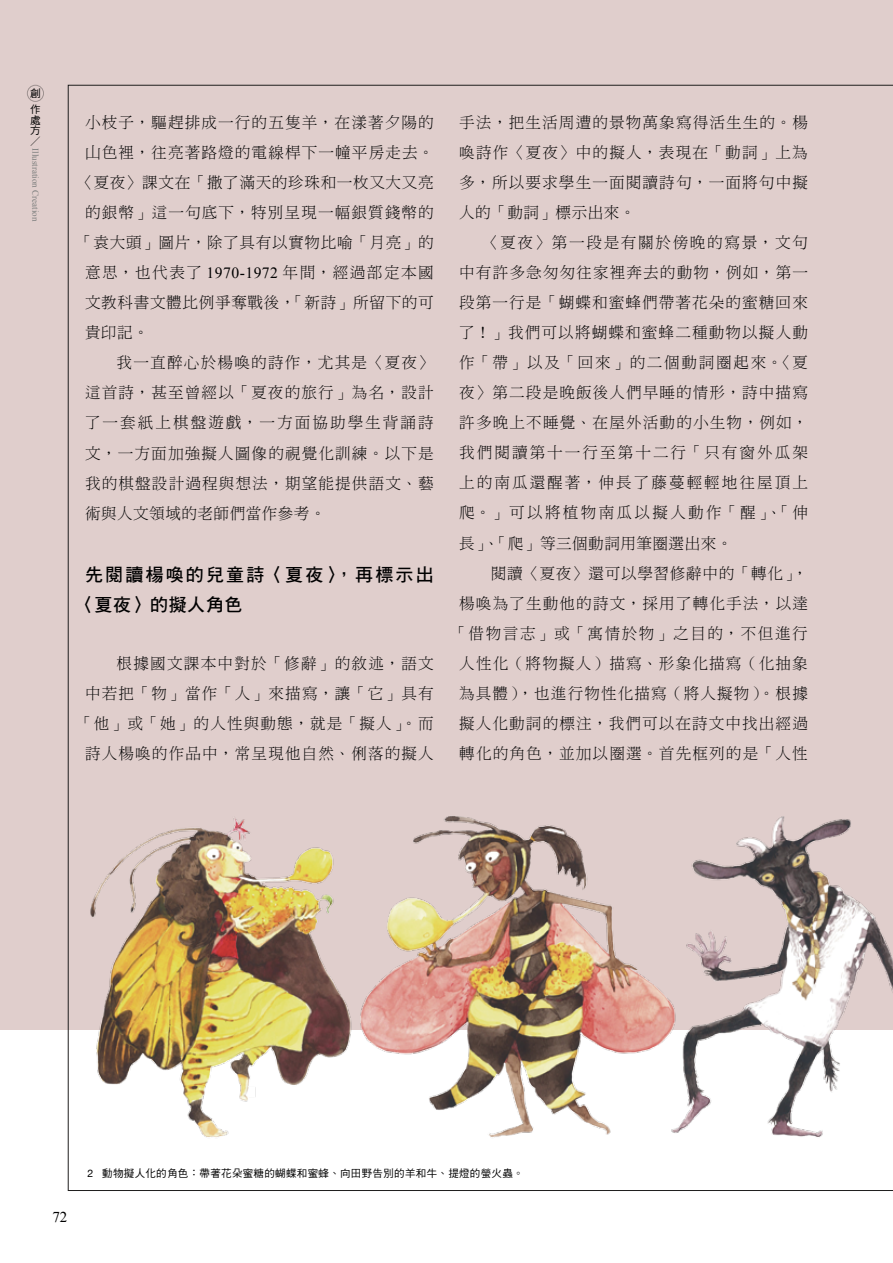
<style>
.page{position:relative;width:893px;height:1263px;background:#fff}
.page>*{position:absolute;margin:0;border:0;box-sizing:border-box;transform-origin:0 0}
.t1{font:18px/30px "DF Hei Std W7";letter-spacing:.12em;color:#000}
.t2{font:15.6px/30px "DF Ming Std W3";letter-spacing:.07em;color:#000;text-align:right}
.t3{font:15.6px "DF Ming Std W3";letter-spacing:.04em;color:#000}
.t4{font:15.6px "DF Ming Std W3";letter-spacing:.095em;color:#000}
.t5{font:15.6px "DF Ming Std W3";letter-spacing:.13em;color:#000}
.t6{font:15.6px "DF Ming Std W3";letter-spacing:.03em;color:#000}
.t7{font:15px "Times New Roman";color:#000}
.t8{font:10.5px/16px "DF Hei Std W5";letter-spacing:.03em;color:#000}
.t9{font:10.5px "DF Ming Std W3";color:#000}
.t10{font:9px "Times New Roman";color:#7b7d7c}
.s1{font-family:"Times New Roman"}
.s2{font-family:"Helvetica Neue"}
</style>
<div class="page">
<div style="left:0;top:0;width:893px;height:1029px;background:#e0cecc"></div>
<img style="left:77px;top:816px;width:816px;height:322px">
<div style="left:27px;top:85px;width:17px;height:17px;border:1px solid #000;border-radius:50%"></div>
<p class="t8" style="left:30px;top:85px;width:12px">創作</p>
<p class="t8" style="left:30px;top:114px;width:12px;line-height:10.5px">處方</p>
<p class="t9" style="left:30px;top:135px;width:11px">／</p>
<p class="t10" style="left:42px;top:148px;width:74px;rotate:90deg">Illustration Creation</p>
<p class="t2" style="left:85px;top:108px;width:350px">小枝子，驅趕排成一行的五隻羊，在漾著夕陽的</p>
<p class="t2" style="left:85px;top:138px;width:350px">山色裡，往亮著路燈的電線桿下一幢平房走去。</p>
<p class="t3" style="left:77px;top:174px;width:358px">〈夏夜〉課文在「撒了滿天的珍珠和一枚又大又亮</p>
<p class="t2" style="left:85px;top:198px;width:350px">的銀幣」這一句底下，特別呈現一幅銀質錢幣的</p>
<p class="t3" style="left:77px;top:234px;width:358px">「袁大頭」圖片，除了具有以實物比喻「月亮」的</p>
<p class="t4" style="left:85px;top:264px;width:350px">意思，也代表了 <span class="s1">1970-1972</span> 年間，經過部定本國</p>
<p class="t3" style="left:85px;top:294px;width:350px">文教科書文體比例爭奪戰後，「新詩」所留下的可</p>
<p class="t2" style="left:85px;top:318px;width:65px">貴印記。</p>
<p class="t2" style="left:117px;top:348px;width:319px">我一直醉心於楊喚的詩作，尤其是〈夏夜〉</p>
<p class="t2" style="left:85px;top:378px;width:350px">這首詩，甚至曾經以「夏夜的旅行」為名，設計</p>
<p class="t5" style="left:85px;top:414px;width:350px">了一套紙上棋盤遊戲，一方面協助學生背誦詩</p>
<p class="t2" style="left:85px;top:438px;width:350px">文，一方面加強擬人圖像的視覺化訓練。以下是</p>
<p class="t2" style="left:85px;top:468px;width:350px">我的棋盤設計過程與想法，期望能提供語文、藝</p>
<p class="t6" style="left:85px;top:504px;width:242px">術與人文領域的老師們當作參考。</p>
<p class="t1" style="left:76px;top:559px;width:359px;text-indent:9px">先閱讀楊喚的兒童詩〈夏夜〉，再標示出〈夏夜〉的擬人角色</p>
<p class="t2" style="left:77px;top:648px;width:358px">根據國文課本中對於「修辭」的敘述，語文<br>中若把「物」當作「人」來描寫，讓「它」具有「他」或「她」的人性與動態，就是「擬人」。而詩人楊喚的作品中，常呈現他自然、俐落的擬人</p>
<p class="t2" style="left:459px;top:108px;width:350px;text-align:justify">手法，把生活周遭的景物萬象寫得活生生的。楊喚詩作〈夏夜〉中的擬人，表現在「動詞」上為多，所以要求學生一面閱讀詩句，一面將句中擬人的「動詞」標示出來。</p>
<p class="t2" style="left:459px;top:228px;width:350px;text-align:justify;text-indent:24px">〈夏夜〉第一段是有關於傍晚的寫景，文句中有許多急匆匆往家裡奔去的動物，例如，第一段第一行是「蝴蝶和蜜蜂們帶著花朵的蜜糖回來了！」我們可以將蝴蝶和蜜蜂二種動物以擬人動作「帶」以及「回來」的二個動詞圈起來。〈夏夜〉第二段是晚飯後人們早睡的情形，詩中描寫許多晚上不睡覺、在屋外活動的小生物，例如，我們閱讀第十一行至第十二行「只有窗外瓜架上的南瓜還醒著，伸長了藤蔓輕輕地往屋頂上爬。」可以將植物南瓜以擬人動作「醒」、「伸長」、「爬」等三個動詞用筆圈選出來。</p>
<p class="t2" style="left:451px;top:558px;width:358px">閱讀〈夏夜〉還可以學習修辭中的「轉化」，<br>楊喚為了生動他的詩文，採用了轉化手法，以達「借物言志」或「寓情於物」之目的，不但進行人性化（將物擬人）描寫、形象化描寫（化抽象為具體），也進行物性化描寫（將人擬物）。根據擬人化動詞的標注，我們可以在詩文中找出經過轉化的角色，並加以圈選。首先框列的是「人性</p>
<p class="t7" style="left:52px;top:1206px;width:16px">72</p>
<p class="t8" style="left:87px;top:1164px;width:438px"><span class="s2">2</span> 動物擬人化的角色：帶著花朵蜜糖的蝴蝶和蜜蜂、向田野告別的羊和牛、提燈的螢火蟲。</p>
</div>
